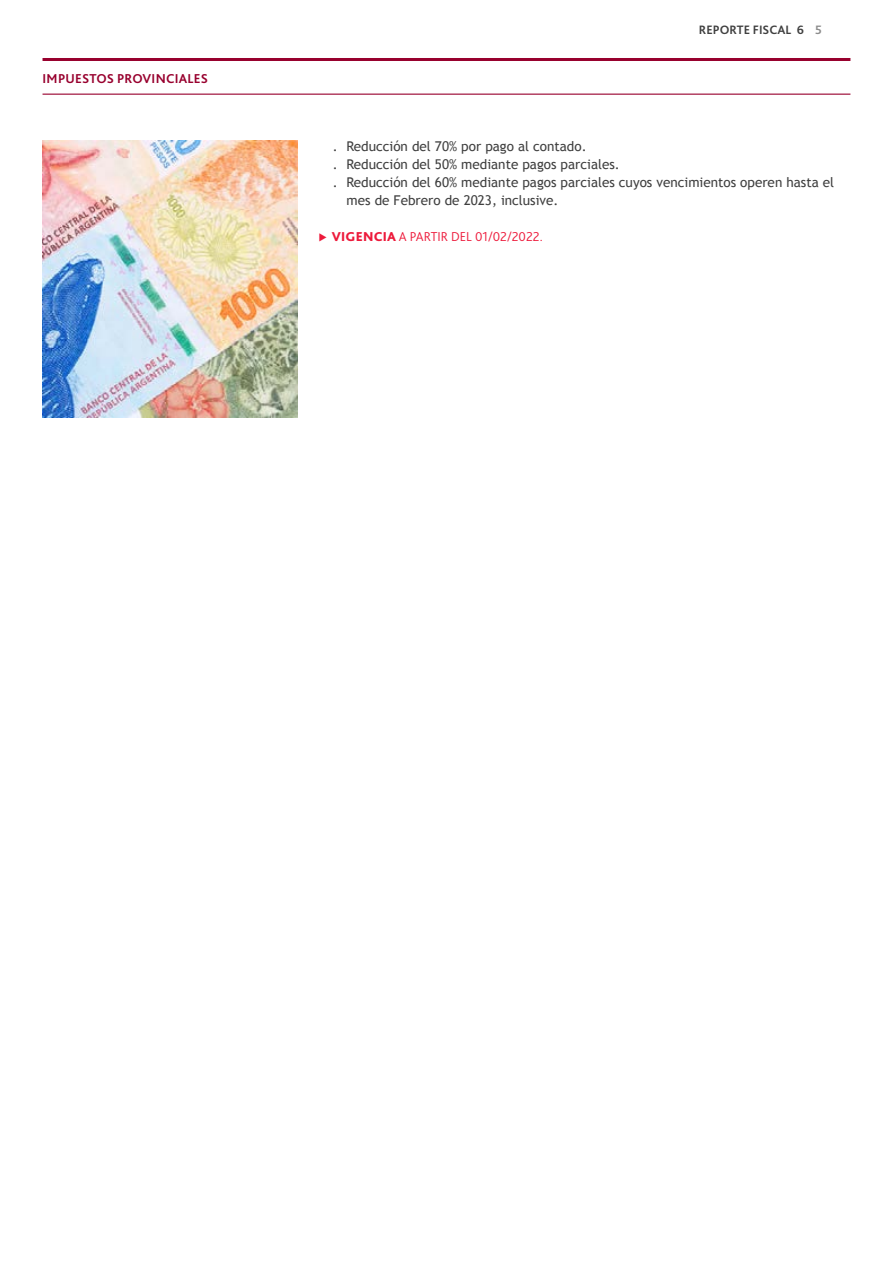
<style>
.page{position:relative;width:893px;height:1263px;background:#fff}
.page>*{position:absolute;margin:0;border:0;box-sizing:border-box;transform-origin:0 0}
.t1{font:13.5px "Trebuchet MS";color:#404040}
.t2{font:300 13.5px "Bliss Pro";color:#ed1a3b}
.t3{font:700 13.5px "Bliss Pro";letter-spacing:.015em;color:#98002e}
.t4{font:700 12.75px "Bliss Pro";color:#404040}
.s1{font-weight:800}
</style>
<div class="page">
<img style="left:43px;top:141px;width:254px;height:276px">
<hr style="left:43px;top:58px;width:807px;height:3px;background:#98002e">
<hr style="left:43px;top:94px;width:807px;height:1px;background:#98002e">
<p class="t3" style="left:43px;top:70px;width:167px">IMPUESTOS PROVINCIALES</p>
<p class="t4" style="left:699px;top:22px;width:125px">REPORTE FISCAL 6 5</p>
<p class="t1" style="left:333px;top:138px;width:255px">. Reducción del 70% por pago al contado.</p>
<p class="t1" style="left:333px;top:156px;width:289px">. Reducción del 50% mediante pagos parciales.</p>
<p class="t1" style="left:333px;top:174px;width:503px">. Reducción del 60% mediante pagos parciales cuyos vencimientos operen hasta el</p>
<p class="t1" style="left:347px;top:192px;width:213px">mes de Febrero de 2023, inclusive.</p>
<p class="t2" style="left:332px;top:228px;width:212px"><span class="s1">VIGENCIA</span> A PARTIR DEL 01/02/2022.</p>
</div>
